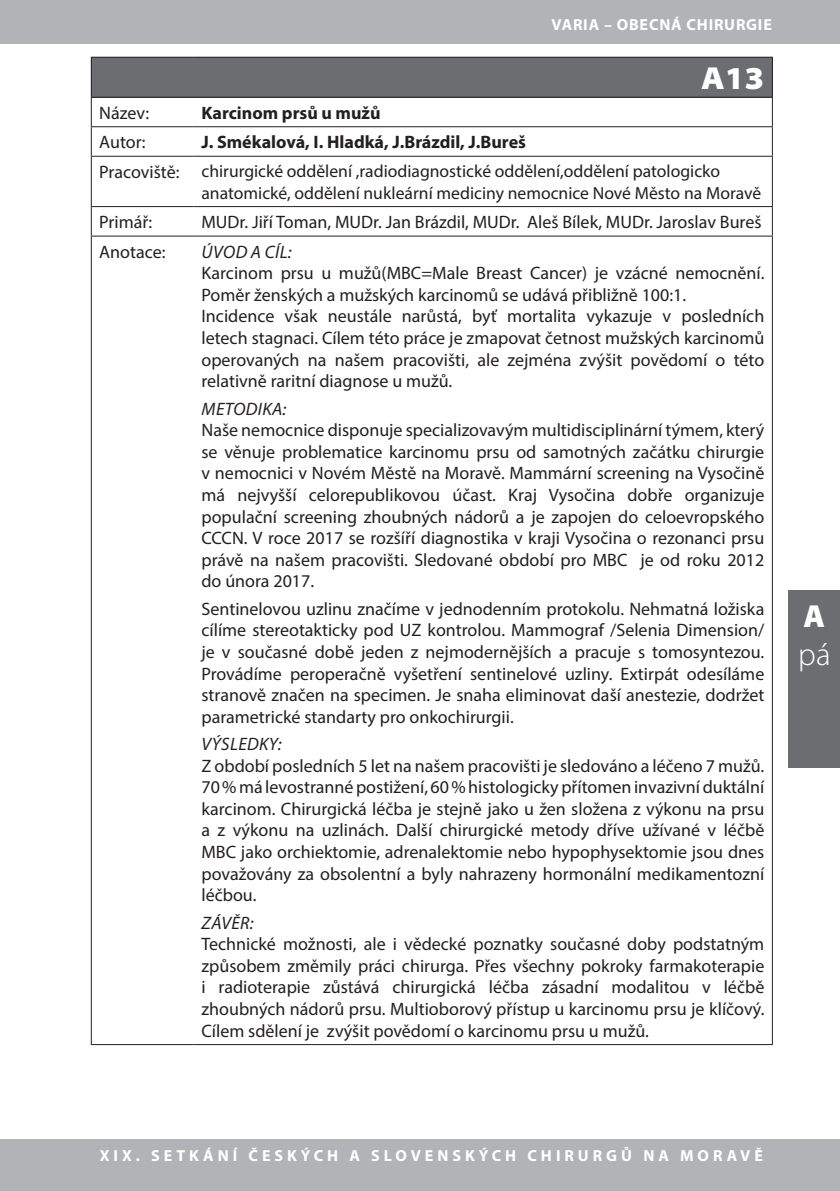
<style>
.page{position:relative;width:840px;height:1191px;background:#fff}
.page>*{position:absolute;margin:0;border:0;box-sizing:border-box;transform-origin:0 0}
.t1{font:900 semi-expanded 32px "Myriad Pro";color:#fff}
.t2{font:300 32px "Myriad Pro";color:#fff}
.t3{font:900 32px "Myriad Pro";color:#fff}
.t4{font:18px/21.6px "Myriad Pro";color:#231f20;text-align:justify}
.t5{font:700 18px "Myriad Pro";color:#231f20}
.t6{font:italic 18px "Myriad Pro";letter-spacing:.02em;color:#231f20}
.t7{font:17.6px/21.2px "Myriad Pro";color:#231f20}
.t8{font:700 16px "Myriad Pro";letter-spacing:.25em;color:#fff}
.t9{font:700 16px "Myriad Pro";letter-spacing:.05em;color:#fff}
.s1{font-size:18px}
</style>
<div class="page">
<div style="left:0;top:1140px;width:839px;height:51px;background:#b2b3b7"></div>
<div style="left:788px;top:590px;width:51px;height:177px;background:#6c6d70"></div>
<div style="left:91px;top:57px;width:681px;height:40px;background:#6c6d70"></div>
<hr style="left:91px;top:57px;width:102px;height:1px;background:#231f20">
<hr style="left:91px;top:58px;width:1px;height:39px;background:#231f20">
<hr style="left:193px;top:57px;width:579px;height:1px;background:#231f20">
<hr style="left:771px;top:58px;width:1px;height:39px;background:#231f20">
<hr style="left:91px;top:97px;width:102px;height:1px;background:#231f20">
<hr style="left:193px;top:97px;width:579px;height:1px;background:#231f20">
<hr style="left:91px;top:126px;width:102px;height:1px;background:#231f20">
<svg style="left:91px;top:98px;width:1px;height:58px"></svg>
<hr style="left:193px;top:126px;width:579px;height:1px;background:#231f20">
<svg style="left:771px;top:98px;width:1px;height:58px"></svg>
<hr style="left:91px;top:156px;width:102px;height:1px;background:#231f20">
<hr style="left:91px;top:157px;width:1px;height:49px;background:#231f20">
<hr style="left:193px;top:156px;width:579px;height:1px;background:#231f20">
<hr style="left:771px;top:157px;width:1px;height:49px;background:#231f20">
<hr style="left:91px;top:206px;width:102px;height:1px;background:#231f20">
<svg style="left:91px;top:207px;width:1px;height:29px"></svg>
<hr style="left:193px;top:206px;width:579px;height:1px;background:#231f20">
<svg style="left:771px;top:207px;width:1px;height:29px"></svg>
<hr style="left:91px;top:236px;width:102px;height:1px;background:#231f20">
<hr style="left:91px;top:237px;width:1px;height:807px;background:#231f20">
<hr style="left:193px;top:236px;width:579px;height:1px;background:#231f20">
<hr style="left:771px;top:237px;width:1px;height:807px;background:#231f20">
<hr style="left:91px;top:1044px;width:102px;height:1px;background:#231f20">
<hr style="left:193px;top:1044px;width:579px;height:1px;background:#231f20">
<div style="left:0;top:0;width:839px;height:44px;background:#b2b3b7"></div>
<p class="t9" style="left:551px;top:15px;width:222px">VARIA – OBECNÁ CHIRURGIE</p>
<h1 class="t1" style="left:700px;top:60px;width:65px">A13</h1>
<p class="t4" style="left:99px;top:102px;width:51px">Název:</p>
<p class="t5" style="left:201px;top:101px;width:180px">Karcinom prsů u mužů</p>
<p class="t4" style="left:99px;top:131px;width:48px">Autor:</p>
<p class="t5" style="left:201px;top:130px;width:326px">J. Smékalová, I. Hladká, J.Brázdil, J.Bureš</p>
<p class="t7" style="left:201px;top:161px;width:561px;text-indent:-102px"><span class="s1">Pracoviště:</span> chirurgické oddělení ,radiodiagnostické oddělení,oddělení patologicko anatomické, oddělení nukleární mediciny nemocnice Nové Město na Moravě</p>
<p class="t4" style="left:99px;top:211px;width:54px">Primář:</p>
<p class="t4" style="left:201px;top:211px;width:561px">MUDr. Jiří Toman, MUDr. Jan Brázdil, MUDr. Aleš Bílek, MUDr. Jaroslav Bureš</p>
<p class="t4" style="left:99px;top:240px;width:68px">Anotace:</p>
<p class="t6" style="left:201px;top:240px;width:91px">ÚVOD A CÍL:</p>
<p class="t4" style="left:201px;top:262px;width:564px;text-align:left">Karcinom prsu u mužů(MBC=Male Breast Cancer) je vzácné nemocnění.<br>Poměr ženských a mužských karcinomů se udává přibližně 100:1.<br>Incidence však neustále narůstá, byť mortalita vykazuje v posledních letech stagnaci. Cílem této práce je zmapovat četnost mužských karcinomů operovaných na našem pracovišti, ale zejména zvýšit povědomí o této relativně raritní diagnose u mužů.</p>
<p class="t6" style="left:201px;top:397px;width:86px">METODIKA:</p>
<p class="t4" style="left:201px;top:419px;width:564px">Naše nemocnice disponuje specializovavým multidisciplinární týmem, který se věnuje problematice karcinomu prsu od samotných začátku chirurgie v nemocnici v Novém Městě na Moravě. Mammární screening na Vysočině má nejvyšší celorepublikovou účast. Kraj Vysočina dobře organizuje populační screening zhoubných nádorů a je zapojen do celoevropského CCCN. V roce 2017 se rozšíří diagnostika v kraji Vysočina o rezonanci prsu právě na našem pracovišti. Sledované období pro MBC je od roku 2012 do února 2017.</p>
<p class="t4" style="left:201px;top:597px;width:564px">Sentinelovou uzlinu značíme v jednodenním protokolu. Nehmatná ložiska cílíme stereotakticky pod UZ kontrolou. Mammograf /Selenia Dimension/ je v současné době jeden z nejmodernějších a pracuje s tomosyntezou.<br>Provádíme peroperačně vyšetření sentinelové uzliny. Extirpát odesíláme stranově značen na specimen. Je snaha eliminovat daší anestezie, dodržet parametrické standarty pro onkochirurgii.</p>
<p class="t6" style="left:201px;top:733px;width:81px">VÝSLEDKY:</p>
<p class="t4" style="left:201px;top:754px;width:564px">Z období posledních 5 let na našem pracovišti je sledováno a léčeno 7 mužů.<br>70 % má levostranné postižení, 60 % histologicky přítomen invazivní duktální karcinom. Chirurgická léčba je stejně jako u žen složena z výkonu na prsu a z výkonu na uzlinách. Další chirurgické metody dříve užívané v léčbě MBC jako orchiektomie, adrenalektomie nebo hypophysektomie jsou dnes považovány za obsolentní a byly nahrazeny hormonální medikamentozní léčbou.</p>
<p class="t6" style="left:201px;top:911px;width:53px">ZÁVĚR:</p>
<p class="t4" style="left:201px;top:933px;width:564px">Technické možnosti, ale i vědecké poznatky současné doby podstatným způsobem změmily práci chirurga. Přes všechny pokroky farmakoterapie i radioterapie zůstává chirurgická léčba zásadní modalitou v léčbě zhoubných nádorů prsu. Multioborový přístup u karcinomu prsu je klíčový.<br>Cílem sdělení je zvýšit povědomí o karcinomu prsu u mužů.</p>
<h1 class="t3" style="left:803px;top:598px;width:23px">A</h1>
<h1 class="t2" style="left:797px;top:637px;width:34px">pá</h1>
<p class="t8" style="left:100px;top:1145px;width:664px">XIX. SETKÁNÍ ČESKÝCH A SLOVENSKÝCH CHIRURGŮ NA MORAVĚ</p>
</div>
